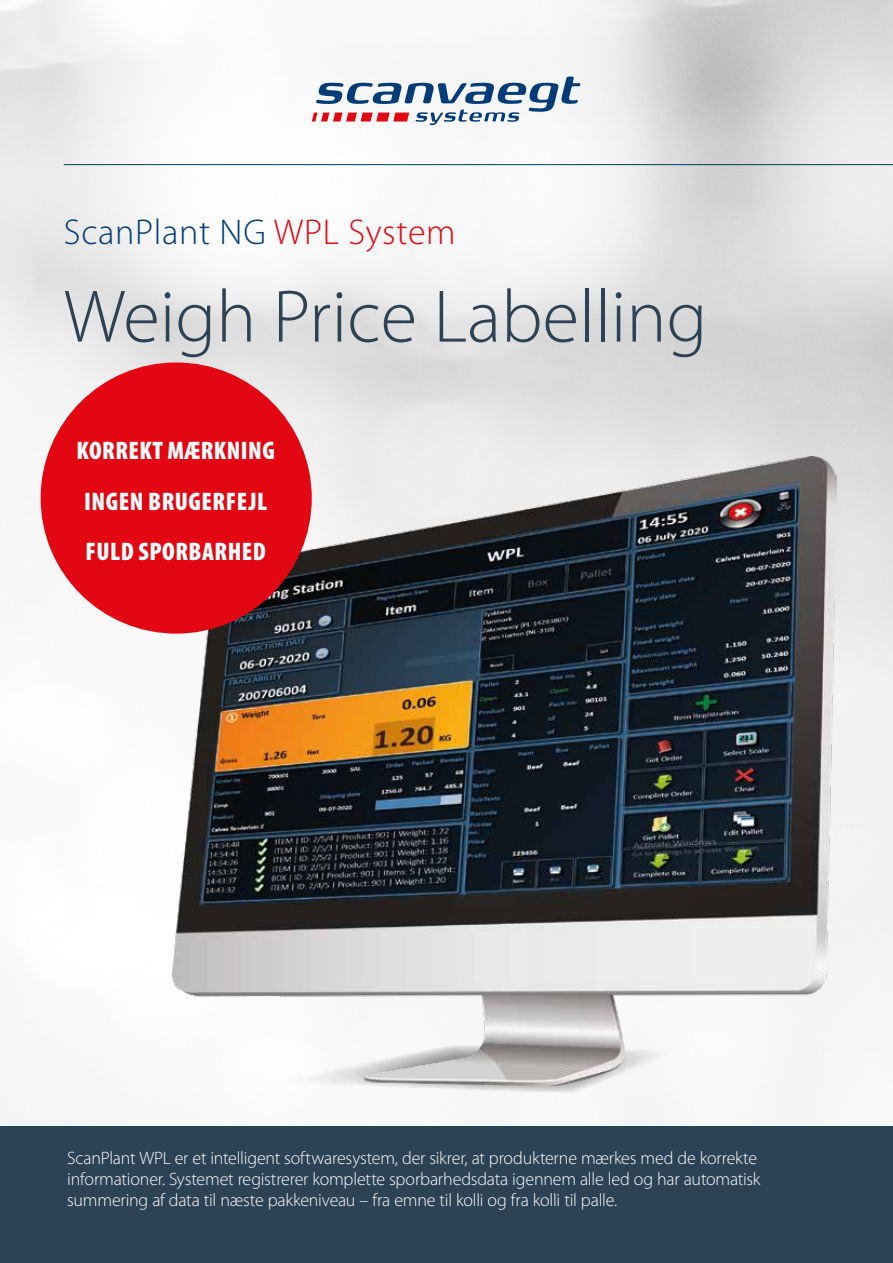
<style>
.page{position:relative;width:893px;height:1263px;background:#fff}
.page>*{position:absolute;margin:0;border:0;box-sizing:border-box;transform-origin:0 0}
.t1{font:300 75px "Myriad Pro";color:#2c4255}
.t2{font:300 36px "Myriad Pro";letter-spacing:.02em;color:#013c78}
.t3{font:900 condensed 25.5px/50.6px "Myriad Pro";letter-spacing:.02em;color:#fff;text-align:center}
.t4{font:300 18px/21px "Myriad Pro";letter-spacing:-.015em;color:#fff}
.s1{color:#e30613}
</style>
<div class="page">
<img style="left:0;top:0;width:893px;height:1127px">
<svg style="left:312px;top:77px;width:268px;height:48px"></svg>
<hr style="left:64px;top:164px;width:829px;height:1px;background:#003b60">
<div style="left:0;top:1127px;width:893px;height:136px;background:#2c4255"></div>
<svg style="left:261px;top:1086px;width:428px;height:8px"></svg>
<img style="left:173px;top:456px;width:663px;height:630px">
<div style="left:41px;top:362px;width:271px;height:272px;background:#e30613;border-radius:50%"></div>
<h2 class="t2" style="left:64px;top:210px;width:393px">ScanPlant NG <span class="s1">WPL System</span></h2>
<h1 class="t1" style="left:64px;top:271px;width:645px">Weigh Price Labelling</h1>
<h3 class="t3" style="left:76px;top:425px;width:200px">KORREKT MÆRKNING<br>INGEN BRUGERFEJL<br>FULD SPORBARHED</h3>
<p class="t4" style="left:67px;top:1147px;width:695px">ScanPlant WPL er et intelligent softwaresystem, der sikrer, at produkterne mærkes med de korrekte informationer. Systemet registrerer komplette sporbarhedsdata igennem alle led og har automatisk summering af data til næste pakkeniveau – fra emne til kolli og fra kolli til palle.</p>
</div>
